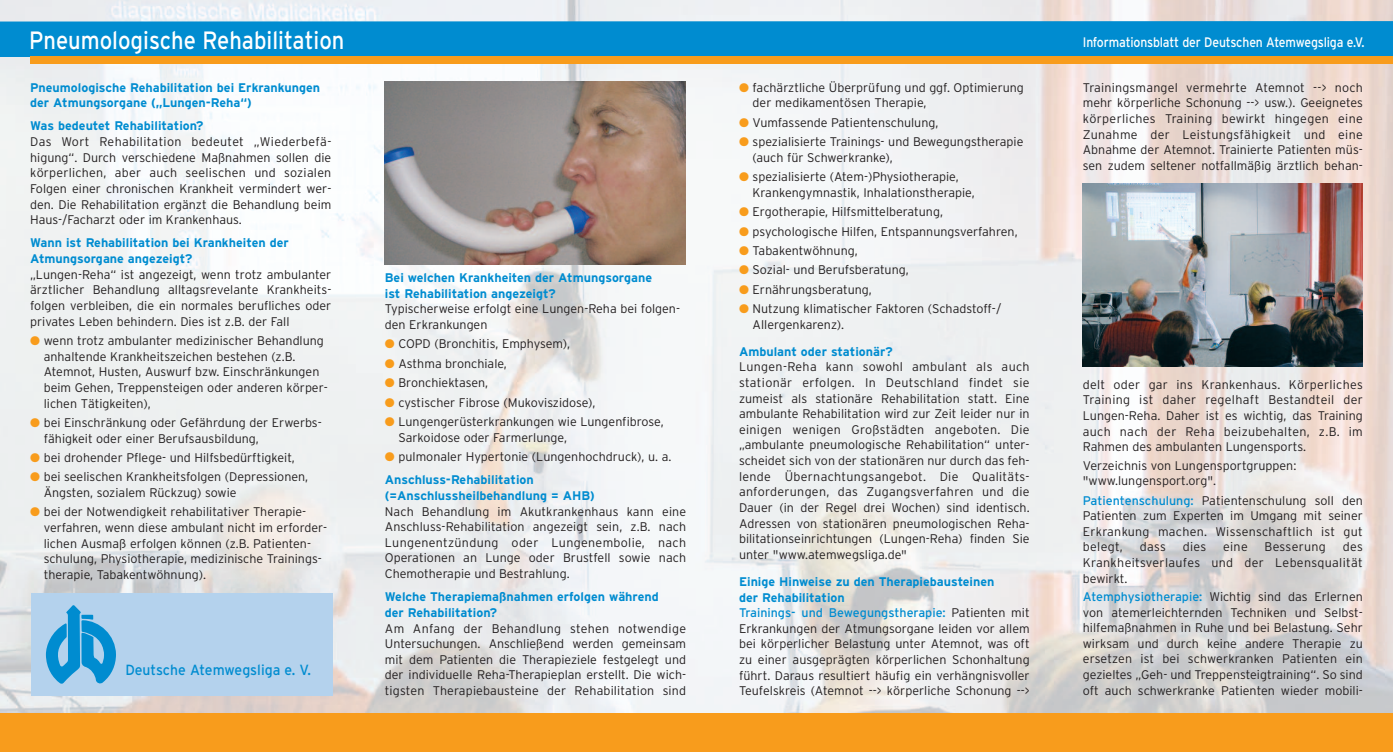
<style>
.page{position:relative;width:1393px;height:752px;background:#fff}
.page>*{position:absolute;margin:0;border:0;box-sizing:border-box;transform-origin:0 0}
.t1{font:25px "Interstate";color:#fff;scale:.88 1}
.t2{font:14.75px "Interstate";color:#008cd0;scale:.95 1}
.t3{font:13.75px "Interstate";letter-spacing:-.015em;color:#fff;scale:.89 1}
.t4{font:300 12.5px/15.6px "Interstate";color:#231f20}
.t5{font:700 12.5px/15.6px "Interstate";color:#008cd0}
.t6{font:300 12.5px "Interstate";letter-spacing:.02em;color:#231f20}
.s1{color:#f89c1c}
.s2{font-weight:700;color:#008cd0}
.s3{font-weight:400;color:#008cd0}
</style>
<div class="page">
<img style="left:0;top:0;width:1393px;height:712px">
<div style="left:0;top:21px;width:1393px;height:36px;background:#008cd0"></div>
<div style="left:0;top:712px;width:1393px;height:39px;background:#f89c1c"></div>
<div style="left:30px;top:57px;width:1363px;height:7px;background:#f89c1c"></div>
<img style="left:384px;top:81px;width:302px;height:183px">
<img style="left:1082px;top:184px;width:280px;height:182px">
<div style="left:31px;top:592px;width:301px;height:102px;background:#b4d2ed"></div>
<svg style="left:46px;top:605px;width:70px;height:79px"></svg>
<h1 class="t1" style="left:29px;top:26px;width:360px">Pneumologische Rehabilitation</h1>
<p class="t5" style="left:30px;top:79px;width:291px">Pneumologische Rehabilitation bei Erkrankungen der Atmungsorgane („Lungen-Reha“)</p>
<p class="t5" style="left:30px;top:118px;width:175px">Was bedeutet Rehabilitation?</p>
<p class="t4" style="left:30px;top:134px;width:303px;text-align:justify">Das Wort Rehabilitation bedeutet „Wiederbefä&shy;higung“. Durch verschiedene Maßnahmen sollen die körperlichen, aber auch seelischen und sozialen Folgen einer chronischen Krankheit vermindert wer&shy;den. Die Rehabilitation ergänzt die Behandlung beim Haus-/Facharzt oder im Krankenhaus.</p>
<p class="t5" style="left:30px;top:235px;width:260px">Wann ist Rehabilitation bei Krankheiten der<br>Atmungsorgane angezeigt?</p>
<p class="t4" style="left:30px;top:266px;width:303px;text-align:justify">„Lungen-Reha“ ist angezeigt, wenn trotz ambulanter ärztlicher Behandlung alltagsrevelante Krankheits&shy;folgen verbleiben, die ein normales berufliches oder privates Leben behindern. Dies ist z.B. der Fall</p>
<p class="t4" style="left:44px;top:332px;width:286px;text-indent:-14px"><span class="s1">●</span> wenn trotz ambulanter medizinischer Behandlung anhaltende Krankheitszeichen bestehen (z.B.<br>Atemnot, Husten, Auswurf bzw. Einschränkungen beim Gehen, Treppensteigen oder anderen körper&shy;lichen Tätigkeiten),</p>
<p class="t4" style="left:44px;top:414px;width:279px;text-indent:-14px"><span class="s1">●</span> bei Einschränkung oder Gefährdung der Erwerbs&shy;fähigkeit oder einer Berufsausbildung,</p>
<p class="t4" style="left:30px;top:449px;width:266px"><span class="s1">●</span> bei drohender Pflege- und Hilfsbedürftigkeit,</p>
<p class="t4" style="left:44px;top:469px;width:266px;text-indent:-14px"><span class="s1">●</span> bei seelischen Krankheitsfolgen (Depressionen,<br>Ängsten, sozialem Rückzug) sowie</p>
<p class="t4" style="left:44px;top:504px;width:285px;text-indent:-14px"><span class="s1">●</span> bei der Notwendigkeit rehabilitativer Therapie&shy;verfahren, wenn diese ambulant nicht im erforder&shy;lichen Ausmaß erfolgen können (z.B. Patienten&shy;schulung, Physiotherapie, medizinische Trainings&shy;therapie, Tabakentwöhnung).</p>
<p class="t2" style="left:125px;top:661px;width:197px">Deutsche Atemwegsliga e. V.</p>
<p class="t5" style="left:385px;top:270px;width:269px">Bei welchen Krankheiten der Atmungsorgane ist Rehabilitation angezeigt?</p>
<p class="t4" style="left:385px;top:301px;width:297px">Typischerweise erfolgt eine Lungen-Reha bei folgen&shy;den Erkrankungen</p>
<p class="t4" style="left:385px;top:336px;width:187px"><span class="s1">●</span> COPD (Bronchitis, Emphysem),</p>
<p class="t4" style="left:385px;top:355px;width:124px"><span class="s1">●</span> Asthma bronchiale,</p>
<p class="t4" style="left:385px;top:375px;width:105px"><span class="s1">●</span> Bronchiektasen,</p>
<p class="t4" style="left:385px;top:394px;width:212px"><span class="s1">●</span> cystischer Fibrose (Mukoviszidose),</p>
<p class="t4" style="left:398px;top:413px;width:267px;text-indent:-14px"><span class="s1">●</span> Lungengerüsterkrankungen wie Lungenfibrose,<br>Sarkoidose oder Farmerlunge,</p>
<p class="t4" style="left:385px;top:445px;width:288px;line-height:23.1px"><span class="s1">●</span> pulmonaler Hypertonie (Lungenhochdruck), u. a.<br><span class="s2">Anschluss-Rehabilitation</span></p>
<p class="t5" style="left:385px;top:487px;width:211px">(=Anschlussheilbehandlung = AHB)</p>
<p class="t4" style="left:385px;top:503px;width:303px;text-align:justify">Nach Behandlung im Akutkrankenhaus kann eine Anschluss-Rehabilitation angezeigt sein, z.B. nach Lungenentzündung oder Lungenembolie, nach Operationen an Lunge oder Brustfell sowie nach Chemotherapie und Bestrahlung.</p>
<p class="t5" style="left:385px;top:588px;width:275px">Welche Therapiemaßnahmen erfolgen während der Rehabilitation?</p>
<p class="t4" style="left:385px;top:620px;width:303px;text-align:justify">Am Anfang der Behandlung stehen notwendige Untersuchungen. Anschließend werden gemeinsam mit dem Patienten die Therapieziele festgelegt und der individuelle Reha-Therapieplan erstellt. Die wich&shy;tigsten Therapiebausteine der Rehabilitation sind</p>
<p class="t4" style="left:752px;top:79px;width:273px;text-indent:-14px"><span class="s1">●</span> fachärztliche Überprüfung und ggf. Optimierung der medikamentösen Therapie,</p>
<p class="t4" style="left:739px;top:114px;width:201px"><span class="s1">●</span> Vumfassende Patientenschulung,</p>
<p class="t4" style="left:752px;top:134px;width:272px;text-indent:-14px"><span class="s1">●</span> spezialisierte Trainings- und Bewegungstherapie (auch für Schwerkranke),</p>
<p class="t4" style="left:752px;top:169px;width:224px;text-indent:-14px"><span class="s1">●</span> spezialisierte (Atem-)Physiotherapie,<br>Krankengymnastik, Inhalationstherapie,</p>
<p class="t4" style="left:739px;top:204px;width:205px"><span class="s1">●</span> Ergotherapie, Hilfsmittelberatung,</p>
<p class="t4" style="left:739px;top:223px;width:280px"><span class="s1">●</span> psychologische Hilfen, Entspannungsverfahren,</p>
<p class="t4" style="left:739px;top:242px;width:120px"><span class="s1">●</span> Tabakentwöhnung,</p>
<p class="t4" style="left:739px;top:262px;width:171px"><span class="s1">●</span> Sozial- und Berufsberatung,</p>
<p class="t4" style="left:739px;top:281px;width:134px"><span class="s1">●</span> Ernährungsberatung,</p>
<p class="t4" style="left:752px;top:301px;width:250px;text-indent:-14px"><span class="s1">●</span> Nutzung klimatischer Faktoren (Schadstoff-/<br>Allergenkarenz).</p>
<p class="t5" style="left:739px;top:343px;width:155px">Ambulant oder stationär?</p>
<p class="t4" style="left:739px;top:359px;width:292px;text-align:justify">Lungen-Reha kann sowohl ambulant als auch stationär erfolgen. In Deutschland findet sie zumeist als stationäre Rehabilitation statt. Eine ambulante Rehabilitation wird zur Zeit leider nur in einigen wenigen Großstädten angeboten. Die „ambulante pneumologische Rehabilitation“ unter&shy;scheidet sich von der stationären nur durch das feh&shy;lende Übernachtungsangebot. Die Qualitäts&shy;anforderungen, das Zugangsverfahren und die Dauer (in der Regel drei Wochen) sind identisch.<br>Adressen von stationären pneumologischen Reha&shy;bilitationseinrichtungen (Lungen-Reha) finden Sie unter "www.atemwegsliga.de"</p>
<p class="t4" style="left:739px;top:573px;width:292px"><span class="s2">Einige Hinweise zu den Therapiebausteinen<br>der Rehabilitation<br></span><span class="s3">Trainings- und Bewegungstherapie:</span> Patienten mit Erkrankungen der Atmungsorgane leiden vor allem bei körperlicher Belastung unter Atemnot, was oft zu einer ausgeprägten körperlichen Schonhaltung führt. Daraus resultiert häufig ein verhängnisvoller Teufelskreis (Atemnot --&gt; körperliche Schonung --&gt;</p>
<p class="t3" style="left:1082px;top:34px;width:318px">Informationsblatt der Deutschen Atemwegsliga e.V.</p>
<p class="t4" style="left:1082px;top:79px;width:281px;text-align:justify">Trainingsmangel vermehrte Atemnot --&gt; noch mehr körperliche Schonung --&gt; usw.). Geeignetes körperliches Training bewirkt hingegen eine Zunahme der Leistungsfähigkeit und eine Abnahme der Atemnot. Trainierte Patienten müs&shy;sen zudem seltener notfallmäßig ärztlich behan-</p>
<p class="t4" style="left:1082px;top:376px;width:281px;text-align:justify">delt oder gar ins Krankenhaus. Körperliches Training ist daher regelhaft Bestandteil der Lungen-Reha. Daher ist es wichtig, das Training auch nach der Reha beizubehalten, z.B. im Rahmen des ambulanten Lungensports.</p>
<p class="t4" style="left:1082px;top:457px;width:215px">Verzeichnis von Lungensportgruppen: "www.lungensport.org".</p>
<p class="t4" style="left:1082px;top:492px;width:281px;text-align:justify"><span class="s3">Patientenschulung:</span> Patientenschulung soll den Patienten zum Experten im Umgang mit seiner Erkrankung machen. Wissenschaftlich ist gut belegt,</p>
<p class="t4" style="left:1082px;top:539px;width:281px;text-align:justify;text-indent:260px">des Krankheitsverlaufes und der Lebensqualität bewirkt.</p>
<p class="t4" style="left:1082px;top:588px;width:281px;text-align:justify"><span class="s3">Atemphysiotherapie:</span> Wichtig sind das Erlernen von atemerleichternden Techniken und Selbst&shy;hilfemaßnahmen in Ruhe und bei Belastung. Sehr wirksam und durch keine andere Therapie zu ersetzen ist bei schwerkranken Patienten ein gezieltes „Geh- und Treppensteigtraining“. So sind oft auch schwerkranke Patienten wieder mobili-</p>
<p class="t4" style="left:1139px;top:539px;width:28px">dass</p>
<p class="t4" style="left:1182px;top:539px;width:25px">dies</p>
<p class="t4" style="left:1223px;top:539px;width:26px">eine</p>
<p class="t6" style="left:1264px;top:539px;width:63px">Besserung</p>
</div>
